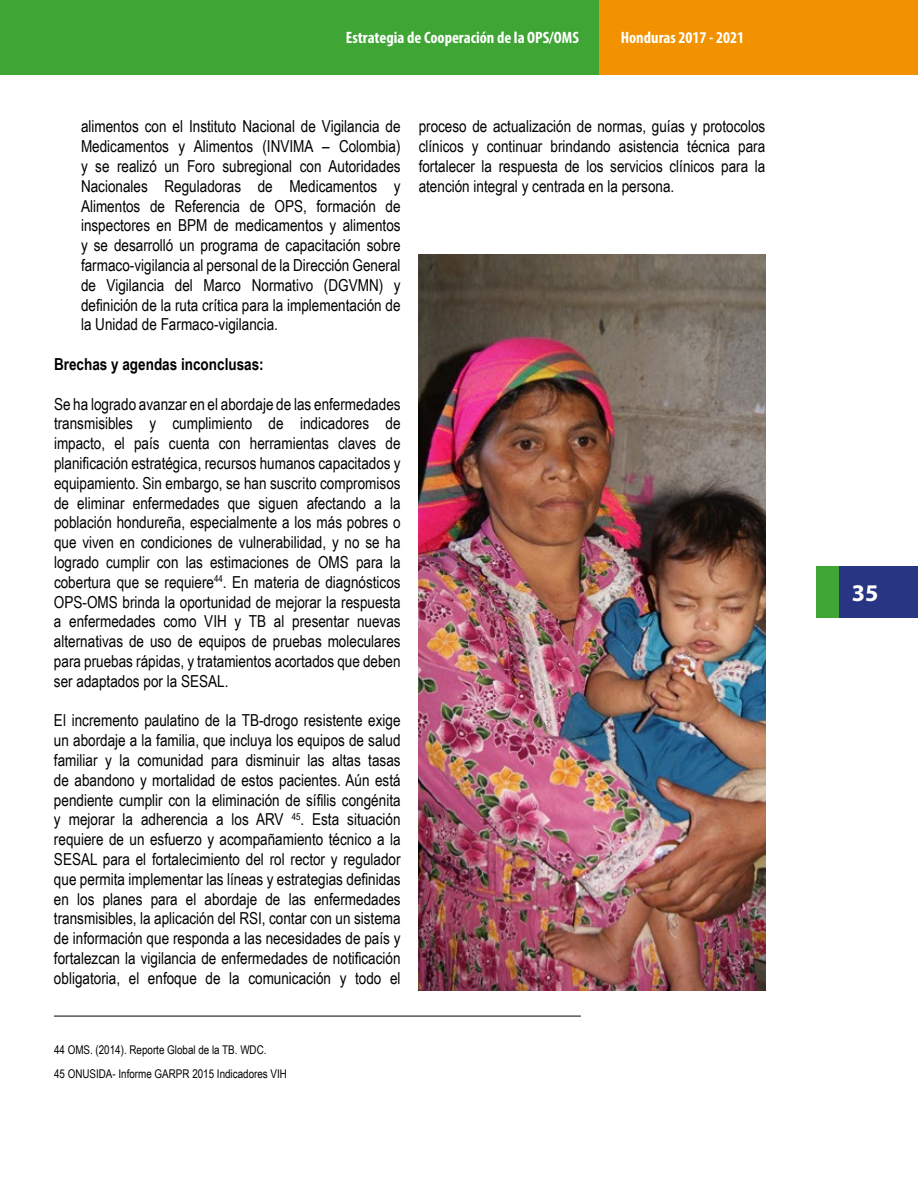
<style>
.page{position:relative;width:918px;height:1188px;background:#fff}
.page>*{position:absolute;margin:0;border:0;box-sizing:border-box;transform-origin:0 0}
.t1{font:700 24px "Myriad Pro";color:#fff}
.t2{font:16.5px/19.8px "Arial Narrow";color:#000;text-align:justify}
.t3{font:700 condensed 16.5px "Myriad Pro";color:#fff}
.t4{font:700 16.5px "Arial Narrow";color:#000}
.t5{font:12px/24px "Arial Narrow";color:#000}
</style>
<div class="page">
<div style="left:0;top:0;width:600px;height:74px;background:#3fa535"></div>
<div style="left:600px;top:0;width:318px;height:74px;background:#f39200"></div>
<div style="left:816px;top:566px;width:101px;height:52px;background:#283583"></div>
<div style="left:816px;top:566px;width:22px;height:52px;background:#3fa535"></div>
<hr style="left:54px;top:1016px;width:527px;height:1px;background:#000">
<img style="left:419px;top:254px;width:346px;height:736px">
<p class="t3" style="left:346px;top:27px;width:234px">Estrategia de Cooperación de la OPS/OMS</p>
<p class="t3" style="left:621px;top:27px;width:125px">Honduras 2017 - 2021</p>
<p class="t2" style="left:81px;top:116px;width:321px">alimentos con el Instituto Nacional de Vigilancia de Medicamentos y Alimentos (INVIMA – Colombia) y se realizó un Foro subregional con Autoridades Nacionales Reguladoras de Medicamentos y Alimentos de Referencia de OPS, formación de inspectores en BPM de medicamentos y alimentos y se desarrolló un programa de capacitación sobre farmaco-vigilancia al personal de la Dirección General de Vigilancia del Marco Normativo (DGVMN) y definición de la ruta crítica para la implementación de la Unidad de Farmaco-vigilancia.</p>
<p class="t4" style="left:54px;top:352px;width:211px">Brechas y agendas inconclusas:</p>
<p class="t2" style="left:54px;top:393px;width:348px">Se ha logrado avanzar en el abordaje de las enfermedades transmisibles y cumplimiento de indicadores de impacto, el país cuenta con herramientas claves de planificación estratégica, recursos humanos capacitados y equipamiento. Sin embargo, se han suscrito compromisos de eliminar enfermedades que siguen afectando a la población hondureña, especialmente a los más pobres o que viven en condiciones de vulnerabilidad, y no se ha logrado cumplir con las estimaciones de OMS para la cobertura que se requiere<sup>44</sup>. En materia de diagnósticos OPS-OMS brinda la oportunidad de mejorar la respuesta a enfermedades como VIH y TB al presentar nuevas alternativas de uso de equipos de pruebas moleculares para pruebas rápidas, y tratamientos acortados que deben ser adaptados por la SESAL.</p>
<p class="t2" style="left:54px;top:710px;width:348px">El incremento paulatino de la TB-drogo resistente exige un abordaje a la familia, que incluya los equipos de salud familiar y la comunidad para disminuir las altas tasas de abandono y mortalidad de estos pacientes. Aún está pendiente cumplir con la eliminación de sífilis congénita y mejorar la adherencia a los ARV <sup>45</sup>. Esta situación requiere de un esfuerzo y acompañamiento técnico a la SESAL para el fortalecimiento del rol rector y regulador que permita implementar las líneas y estrategias definidas en los planes para el abordaje de las enfermedades transmisibles, la aplicación del RSI, contar con un sistema de información que responda a las necesidades de país y fortalezcan la vigilancia de enfermedades de notificación obligatoria, el enfoque de la comunicación y todo el</p>
<p class="t2" style="left:419px;top:116px;width:348px">proceso de actualización de normas, guías y protocolos clínicos y continuar brindando asistencia técnica para fortalecer la respuesta de los servicios clínicos para la atención integral y centrada en la persona.</p>
<p class="t5" style="left:54px;top:1037px;width:234px">44 OMS. (2014). Reporte Global de la TB. WDC.<br>45 ONUSIDA- Informe GARPR 2015 Indicadores VIH</p>
<h1 class="t1" style="left:852px;top:577px;width:28px">35</h1>
</div>
